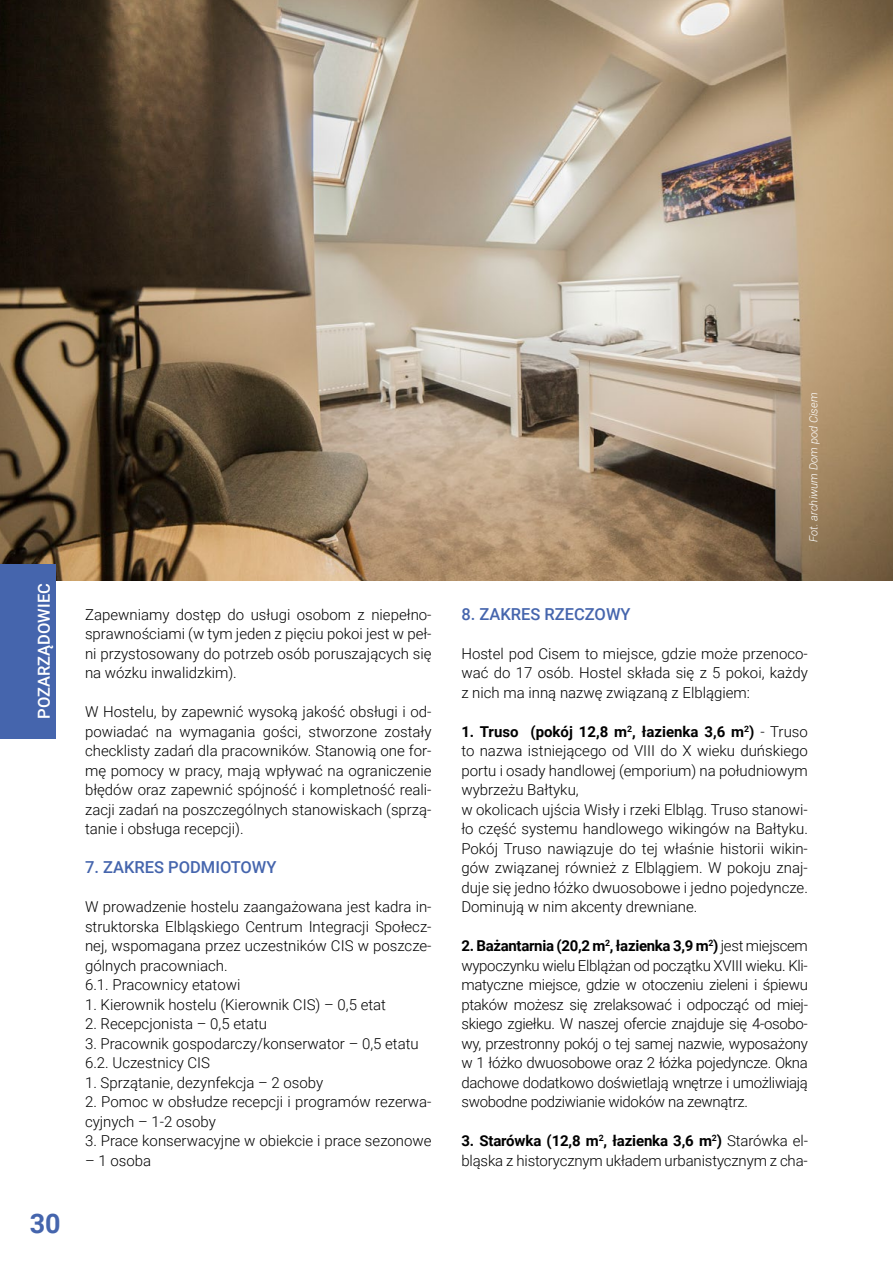
<style>
.page{position:relative;width:893px;height:1263px;background:#fff}
.page>*{position:absolute;margin:0;border:0;box-sizing:border-box;transform-origin:0 0}
.t1{font:700 27px "Roboto";color:#4565ad}
.t2{font:500 16.5px "Roboto";color:#4565ad}
.t3{font:500 16.5px "Roboto";color:#fff}
.t4{font:300 15px/19.5px "Roboto";color:#000}
.t5{font:italic 300 11.25px "Roboto";color:#fff}
.s1{font-weight:700}
</style>
<div class="page">
<img style="left:0;top:0;width:893px;height:580px">
<div style="left:0;top:564px;width:55px;height:174px;background:#4565ad"></div>
<svg style="left:0;top:0;width:4px;height:4px"></svg>
<p class="t3" style="left:32px;top:719px;width:137px;rotate:-90deg">POZARZĄDOWIEC</p>
<h1 class="t1" style="left:30px;top:1205px;width:32px">30</h1>
<p class="t4" style="left:85px;top:604px;width:348px;text-align:justify">Zapewniamy dostęp do usługi osobom z niepełno&shy;sprawnościami (w tym jeden z pięciu pokoi jest w peł&shy;ni przystosowany do potrzeb osób poruszających się na wózku inwalidzkim).</p>
<p class="t4" style="left:85px;top:701px;width:348px;text-align:justify">W Hostelu, by zapewnić wysoką jakość obsługi i od&shy;powiadać na wymagania gości, stworzone zostały checklisty zadań dla pracowników. Stanowią one for&shy;mę pomocy w pracy, mają wpływać na ograniczenie błędów oraz zapewnić spójność i kompletność reali&shy;zacji zadań na poszczególnych stanowiskach (sprzą&shy;tanie i obsługa recepcji).</p>
<p class="t2" style="left:85px;top:856px;width:193px">7. ZAKRES PODMIOTOWY</p>
<p class="t4" style="left:85px;top:896px;width:348px">W prowadzenie hostelu zaangażowana jest kadra in&shy;struktorska Elbląskiego Centrum Integracji Społecz&shy;nej, wspomagana przez uczestników CIS w poszcze&shy;gólnych pracowniach.<br>6.1. Pracownicy etatowi</p>
<p class="t4" style="left:85px;top:994px;width:303px">1. Kierownik hostelu (Kierownik CIS) – 0,5 etat</p>
<p class="t4" style="left:85px;top:1013px;width:184px">2. Recepcjonista – 0,5 etatu</p>
<p class="t4" style="left:85px;top:1033px;width:335px">3. Pracownik gospodarczy/konserwator – 0,5 etatu<br>6.2. Uczestnicy CIS</p>
<p class="t4" style="left:85px;top:1072px;width:240px">1. Sprzątanie, dezynfekcja – 2 osoby</p>
<p class="t4" style="left:85px;top:1091px;width:348px">2. Pomoc w obsłudze recepcji i programów rezerwa&shy;cyjnych – 1-2 osoby</p>
<p class="t4" style="left:85px;top:1130px;width:348px">3. Prace konserwacyjne w obiekcie i prace sezonowe</p>
<p class="t4" style="left:85px;top:1150px;width:68px">– 1 osoba</p>
<p class="t5" style="left:805px;top:542px;width:151px;rotate:-90deg">Fot. archiwum Dom pod Cisem</p>
<p class="t2" style="left:461px;top:602px;width:171px">8. ZAKRES RZECZOWY</p>
<p class="t4" style="left:461px;top:643px;width:348px;text-align:justify">Hostel pod Cisem to miejsce, gdzie może przenoco&shy;wać do 17 osób. Hostel składa się z 5 pokoi, każdy z nich ma inną nazwę związaną z Elblągiem:</p>
<p class="t4" style="left:461px;top:721px;width:348px"><span class="s1">1. Truso (pokój 12,8 m</span><sup>2</sup><span class="s1">, łazienka 3,6 m</span><sup>2</sup><span class="s1">)</span> - Truso to nazwa istniejącego od VIII do X wieku duńskiego portu i osady handlowej (emporium) na południowym wybrzeżu Bałtyku,<br>w okolicach ujścia Wisły i rzeki Elbląg. Truso stanowi&shy;ło część systemu handlowego wikingów na Bałtyku.<br>Pokój Truso nawiązuje do tej właśnie historii wikin&shy;gów związanej również z Elblągiem. W pokoju znaj&shy;duje się jedno łóżko dwuosobowe i jedno pojedyncze.<br>Dominują w nim akcenty drewniane.</p>
<p class="t4" style="left:461px;top:935px;width:348px;text-align:justify"><span class="s1">2. Bażantarnia (20,2 m</span><sup>2</sup><span class="s1">, łazienka 3,9 m</span><sup>2</sup><span class="s1">)</span> jest miejscem wypoczynku wielu Elblążan od początku XVIII wieku. Kli&shy;matyczne miejsce, gdzie w otoczeniu zieleni i śpiewu ptaków możesz się zrelaksować i odpocząć od miej&shy;skiego zgiełku. W naszej ofercie znajduje się 4-osobo&shy;wy, przestronny pokój o tej samej nazwie, wyposażony w 1 łóżko dwuosobowe oraz 2 łóżka pojedyncze. Okna dachowe dodatkowo doświetlają wnętrze i umożliwiają swobodne podziwianie widoków na zewnątrz.</p>
<p class="t4" style="left:461px;top:1130px;width:348px"><span class="s1">3. Starówka (12,8 m</span><sup>2</sup><span class="s1">, łazienka 3,6 m</span><sup>2</sup><span class="s1">)</span> Starówka el&shy;bląska z historycznym układem urbanistycznym z cha-</p>
</div>
